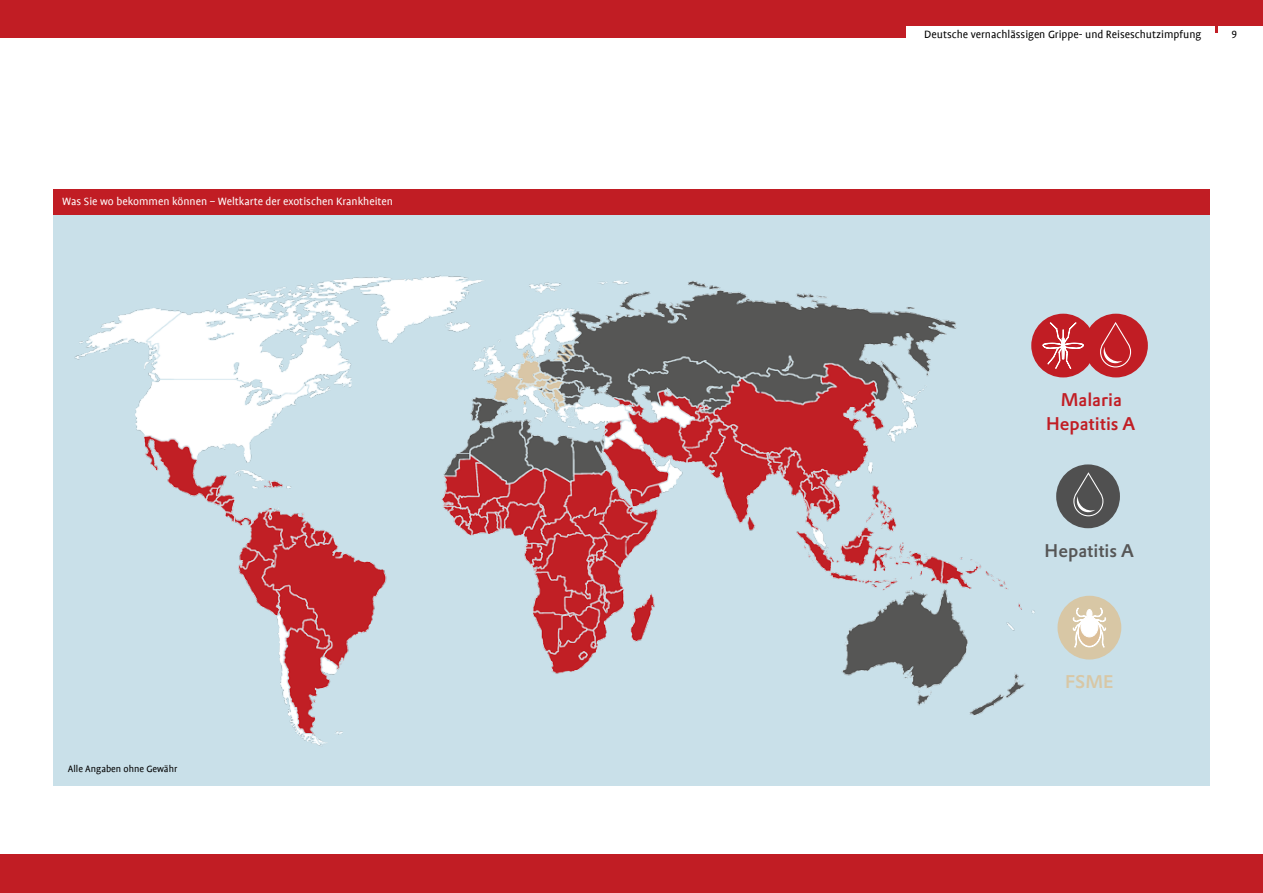
<style>
.page{position:relative;width:1263px;height:893px;background:#fff}
.page>*{position:absolute;margin:0;border:0;box-sizing:border-box;transform-origin:0 0}
.t1{font:18px/25px "DTL Prokyon T Medium";color:#c11d24;text-align:center}
.t2{font:18px "DTL Prokyon T Medium";color:#565656}
.t3{font:18px "DTL Prokyon T Medium";color:#d8c7a5}
.t4{font:12px "Profile";color:#fff}
.t5{font:12px "Profile";color:#000}
.t6{font:12px "Profile NO";color:#000}
.t7{font:10.5px "Profile";color:#000}
</style>
<div class="page">
<svg style="left:1215px;top:26px;width:3px;height:7px"></svg>
<div style="left:0;top:855px;width:1263px;height:38px;background:#c11d24"></div>
<div style="left:0;top:0;width:1263px;height:26px;background:#c11d24"></div>
<div style="left:53px;top:202px;width:1157px;height:584px;background:#c9e0e9"></div>
<img style="left:54px;top:214px;width:1021px;height:532px">
<div style="left:53px;top:189px;width:1157px;height:25px;background:#c11d24"></div>
<div style="left:1057px;top:596px;width:64px;height:63px;background:#d8c7a5;border-radius:50%"></div>
<svg style="left:1073px;top:608px;width:33px;height:40px"></svg>
<div style="left:1056px;top:464px;width:64px;height:64px;background:#505050;border-radius:50%"></div>
<svg style="left:1073px;top:472px;width:30px;height:44px"></svg>
<div style="left:1084px;top:314px;width:64px;height:63px;background:#c11d24;border-radius:50%"></div>
<svg style="left:1100px;top:322px;width:31px;height:45px"></svg>
<div style="left:1031px;top:314px;width:64px;height:63px;background:#c11d24;border-radius:50%"></div>
<svg style="left:1041px;top:304px;width:44px;height:65px"></svg>
<div style="left:0;top:26px;width:905px;height:12px;background:#c11d24"></div>
<p class="t4" style="left:62px;top:195px;width:332px">Was Sie wo bekommen können – Weltkarte der exotischen Krankheiten</p>
<p class="t7" style="left:68px;top:764px;width:111px">Alle Angaben ohne Gewähr</p>
<p class="t5" style="left:924px;top:28px;width:279px">Deutsche vernachlässigen Grippe- und Reiseschutzimpfung</p>
<p class="t6" style="left:1231px;top:29px;width:7px">9</p>
<h1 class="t1" style="left:1046px;top:386px;width:91px">Malaria<br>Hepatitis A</h1>
<h1 class="t2" style="left:1045px;top:538px;width:91px">Hepatitis A</h1>
<h1 class="t3" style="left:1065px;top:670px;width:50px">FSME</h1>
</div>
